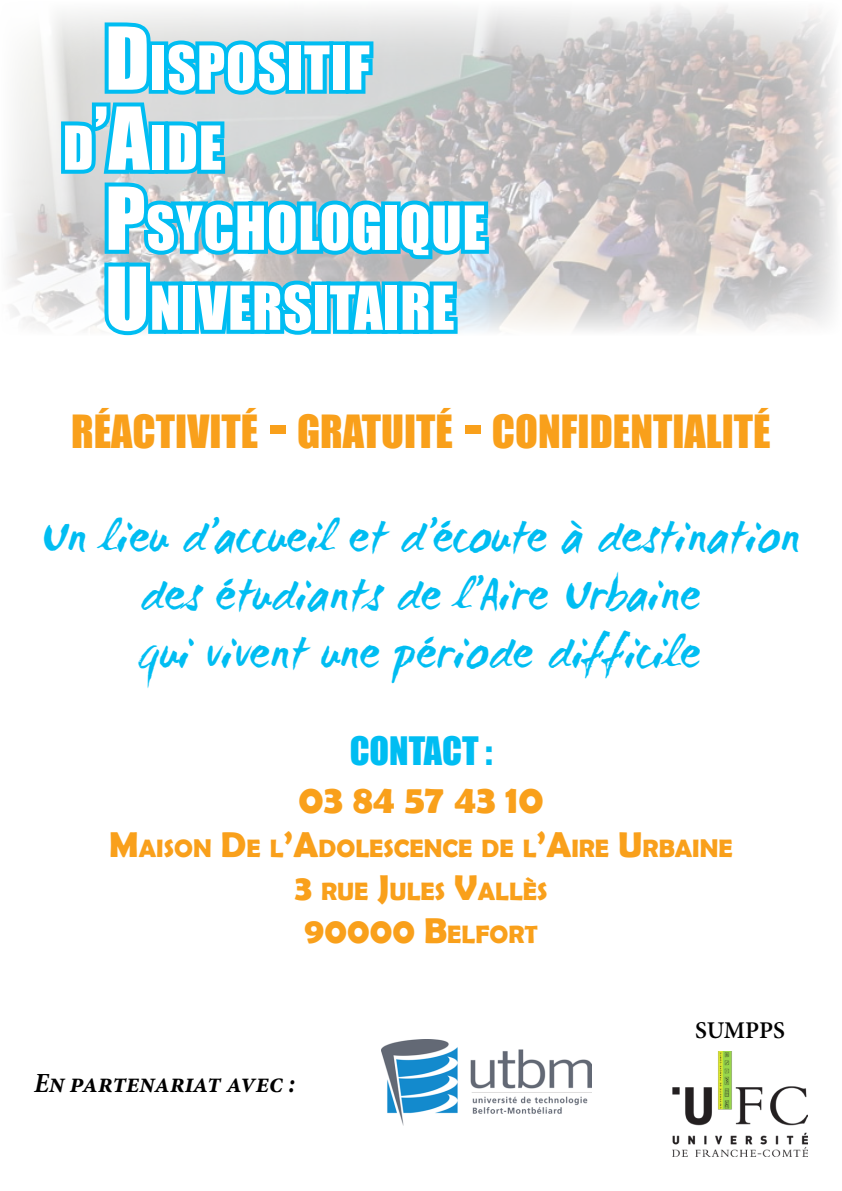
<style>
.page{position:relative;width:842px;height:1191px;background:#fff}
.page>*{position:absolute;margin:0;border:0;box-sizing:border-box;transform-origin:0 0}
.t1{font:56px "Impact";letter-spacing:.015em;color:#fff}
.t2{font:48px/57.6px "WC Mano Negra Bta";color:#00bdf2;text-align:center}
.t3{font:42px "Impact";color:#f9a01b}
.t4{font:700 40px "Berlin Sans FB Demi";color:#f9a01b}
.t5{font:700 36px "Berlin Sans FB Demi";color:#f9a01b}
.t6{font:36px "Impact";color:#00bdf2}
.t7{font:italic 700 condensed 28px "Minion Pro";letter-spacing:-.005em;color:#000}
.t8{font:700 25.2px "Berlin Sans FB Demi";color:#f9a01b}
.t9{font:600 24px "Minion Pro";letter-spacing:-.005em;color:#000}
.s1{font-size:80px}
.s2{font-size:60px}
.s3{font-size:36px}
.s4{font-size:25.2px}
</style>
<div class="page">
<img style="left:6px;top:6px;width:831px;height:325px">
<svg style="left:57px;top:17px;width:436px;height:319px;background:#84cbdf"></svg>
<img style="left:672px;top:1051px;width:136px;height:106px">
<img style="left:382px;top:1039px;width:209px;height:86px">
<p class="t1" style="left:105px;top:24px;width:266px"><span class="s1">D</span>ISPOSITIF</p>
<p class="t1" style="left:63px;top:104px;width:161px">D<span class="s1">’A</span>IDE</p>
<p class="t1" style="left:105px;top:184px;width:382px"><span class="s1">P</span>SYCHOLOGIQUE</p>
<p class="t1" style="left:105px;top:264px;width:351px"><span class="s1">U</span>NIVERSITAIRE</p>
<p class="t3" style="left:71px;top:399px;width:701px">RÉACTIVITÉ <span class="s2">-</span> GRATUITÉ <span class="s2">-</span> CONFIDENTIALITÉ</p>
<p class="t2" style="left:41px;top:511px;width:761px">Un lieu d’accueil et d’écoute à destination des étudiants de l’Aire Urbaine</p>
<p class="t2" style="left:141px;top:626px;width:562px">qui vivent une période difficile</p>
<p class="t6" style="left:350px;top:723px;width:20px">CONTACT</p>
<p class="t6" style="left:485px;top:723px;width:9px">:</p>
<p class="t4" style="left:298px;top:776px;width:247px">03 84 57 43 10</p>
<p class="t8" style="left:109px;top:833px;width:625px"><span class="s3">M</span>AISON <span class="s3">D</span>E L<span class="s3">’A</span>DOLESCENCE DE L<span class="s3">’A</span>IRE <span class="s3">U</span>RBAINE</p>
<p class="t8" style="left:295px;top:876px;width:254px"><span class="s3">3</span> RUE <span class="s3">J</span>ULES <span class="s3">V</span>ALLÈS</p>
<p class="t5" style="left:304px;top:909px;width:235px">90000 B<span class="s4">ELFORT</span></p>
<p class="t7" style="left:34px;top:1064px;width:263px">En partenariat avec :</p>
<p class="t9" style="left:695px;top:1014px;width:91px">SUMPPS</p>
</div>
